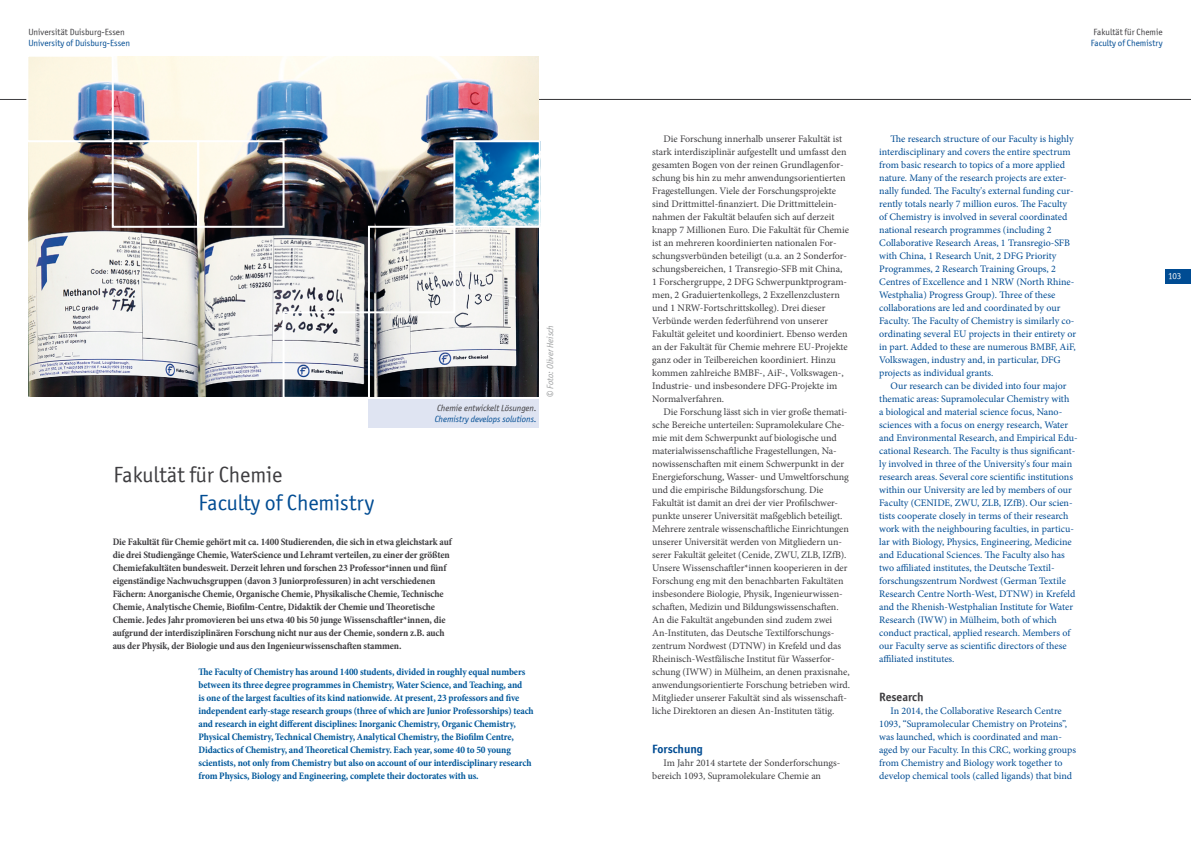
<style>
.page{position:relative;width:1191px;height:842px;background:#fff}
.page>*{position:absolute;margin:0;border:0;box-sizing:border-box;transform-origin:0 0}
.t1{font:22px "Officina Sans ITCTT Book";color:#004c93}
.t2{font:22px "Officina Sans ITCTT Book";color:#3e3d40}
.t3{font:12px "Officina Sans ITCTT Bold";color:#004c93}
.t4{font:12px "Officina Sans ITCTT Bold";color:#3e3d40}
.t5{font:10px/13px "Minion Pro";letter-spacing:-.005em;color:#3e3d40}
.t6{font:10px/13px "Minion Pro";color:#004c93}
.t7{font:700 condensed 10px/13px "Minion Pro";letter-spacing:-.01em;color:#3e3d40}
.t8{font:700 condensed 10px/13px "Minion Pro";letter-spacing:-.01em;color:#00589b}
.t9{font:9px "Officina Sans ITCTT Book";color:#004c93}
.t10{font:9px "Officina Sans ITCTT Book";color:#3e3d40}
.t11{font:italic 9px "Officina Sans ITCTT Book";color:#004c93}
.t12{font:italic 9px "Officina Sans ITCTT Book";color:#3e3d40}
.t13{font:italic 9px "Officina Sans ITCTT Book";color:#9c9e9f}
.t14{font:9px "Officina Sans ITCTT Book";color:#fff}
.s1{font-style:normal}
</style>
<div class="page">
<div style="left:1164px;top:269px;width:27px;height:14px;background:#004c93"></div>
<hr style="left:541px;top:99px;width:650px;height:1px;background:#3e3d40">
<hr style="left:0;top:99px;width:595px;height:1px;background:#3e3d40">
<div style="left:369px;top:399px;width:170px;height:28px;background:#dfe4f2"></div>
<img style="left:28px;top:57px;width:511px;height:340px">
<img style="left:456px;top:143px;width:82px;height:82px">
<div style="left:26px;top:55px;width:88px;height:87px;border:2px solid #fff"></div>
<div style="left:112px;top:140px;width:87px;height:88px;border:2px solid #fff"></div>
<div style="left:197px;top:140px;width:87px;height:88px;border:2px solid #fff"></div>
<div style="left:282px;top:311px;width:88px;height:88px;border:2px solid #fff"></div>
<div style="left:368px;top:226px;width:87px;height:87px;border:2px solid #fff"></div>
<div style="left:453px;top:140px;width:88px;height:88px;border:2px solid #fff"></div>
<p class="t10" style="left:28px;top:27px;width:98px">Universität Duisburg-Essen</p>
<p class="t9" style="left:28px;top:38px;width:103px">University of Duisburg-Essen</p>
<p class="t12" style="left:437px;top:403px;width:101px">Chemie entwickelt Lösungen.</p>
<p class="t11" style="left:435px;top:414px;width:103px">Chemistry develops solutions.</p>
<p class="t13" style="left:545px;top:397px;width:73px;rotate:-90deg"><span class="s1">©</span> Foto: Oliver Heisch</p>
<h1 class="t2" style="left:113px;top:462px;width:170px">Fakultät für Chemie</h1>
<h1 class="t1" style="left:198px;top:490px;width:177px">Faculty of Chemistry</h1>
<p class="t7" style="left:113px;top:535px;width:340px">Die Fakultät für Chemie gehört mit ca. 1400 Studierenden, die sich in etwa gleichstark auf die drei Studiengänge Chemie, WaterScience und Lehramt verteilen, zu einer der größten Chemiefakultäten bundesweit. Derzeit lehren und forschen 23 Professor*innen und fünf eigenständige Nachwuchsgruppen (davon 3 Juniorprofessuren) in acht verschiedenen Fächern: Anorganische Chemie, Organische Chemie, Physikalische Chemie, Technische Chemie, Analytische Chemie, Biofilm-Centre, Didaktik der Chemie und Theoretische Chemie. Jedes Jahr promovieren bei uns etwa 40 bis 50 junge Wissenschaftler*innen, die aufgrund der interdisziplinären Forschung nicht nur aus der Chemie, sondern z.B. auch aus der Physik, der Biologie und aus den Ingenieurwissenschaften stammen.</p>
<p class="t8" style="left:198px;top:665px;width:337px">The Faculty of Chemistry has around 1400 students, divided in roughly equal numbers between its three degree programmes in Chemistry, Water Science, and Teaching, and<br>is one of the largest faculties of its kind nationwide. At present, 23 professors and five independent early-stage research groups (three of which are Junior Professorships) teach and research in eight different disciplines: Inorganic Chemistry, Organic Chemistry, Physical Chemistry, Technical Chemistry, Analytical Chemistry, the Biofilm Centre, Didactics of Chemistry, and Theoretical Chemistry. Each year, some 40 to 50 young scientists, not only from Chemistry but also on account of our interdisciplinary research from Physics, Biology and Engineering, complete their doctorates with us.</p>
<p class="t10" style="left:1093px;top:27px;width:71px">Fakultät für Chemie</p>
<p class="t9" style="left:1090px;top:38px;width:73px">Faculty of Chemistry</p>
<p class="t5" style="left:652px;top:132px;width:198px;text-indent:11px">Die Forschung innerhalb unserer Fakultät ist stark interdisziplinär aufgestellt und umfasst den gesamten Bogen von der reinen Grundlagenfor&shy;schung bis hin zu mehr anwendungsorientierten Fragestellungen. Viele der Forschungsprojekte sind Drittmittel-finanziert. Die Drittmittelein&shy;nahmen der Fakultät belaufen sich auf derzeit knapp 7 Millionen Euro. Die Fakultät für Chemie ist an mehreren koordinierten nationalen For&shy;schungsverbünden beteiligt (u.a. an 2 Sonderfor&shy;schungsbereichen, 1 Transregio-SFB mit China, 1 Forschergruppe, 2 DFG Schwerpunktprogram&shy;men, 2 Graduiertenkollegs, 2 Exzellenzclustern und 1 NRW-Fortschrittskolleg). Drei dieser Verbünde werden federführend von unserer Fakultät geleitet und koordiniert. Ebenso werden an der Fakultät für Chemie mehrere EU-Projekte ganz oder in Teilbereichen koordiniert. Hinzu kommen zahlreiche BMBF-, AiF-, Volkswagen-, Industrie- und insbesondere DFG-Projekte im Normalverfahren.</p>
<p class="t5" style="left:652px;top:405px;width:199px;text-indent:11px">Die Forschung lässt sich in vier große themati&shy;sche Bereiche unterteilen: Supramolekulare Che&shy;mie mit dem Schwerpunkt auf biologische und materialwissenschaftliche Fragestellungen, Na&shy;nowissenschaften mit einem Schwerpunkt in der Energieforschung, Wasser- und Umweltforschung und die empirische Bildungsforschung. Die Fakultät ist damit an drei der vier Profilschwer&shy;punkte unserer Universität maßgeblich beteiligt.<br>Mehrere zentrale wissenschaftliche Einrichtungen unserer Universität werden von Mitgliedern un&shy;serer Fakultät geleitet (Cenide, ZWU, ZLB, IZfB).<br>Unsere Wissenschaftler*innen kooperieren in der Forschung eng mit den benachbarten Fakultäten insbesondere Biologie, Physik, Ingenieurwissen&shy;schaften, Medizin und Bildungswissenschaften.<br>An die Fakultät angebunden sind zudem zwei An-Instituten, das Deutsche Textilforschungs&shy;zentrum Nordwest (DTNW) in Krefeld und das Rheinisch-Westfälische Institut für Wasserfor&shy;schung (IWW) in Mülheim, an denen praxisnahe, anwendungsorientierte Forschung betrieben wird.<br>Mitglieder unserer Fakultät sind als wissenschaft&shy;liche Direktoren an diesen An-Instituten tätig.</p>
<p class="t3" style="left:652px;top:741px;width:52px">Forschung</p>
<p class="t5" style="left:652px;top:756px;width:190px;text-indent:11px">Im Jahr 2014 startete der Sonderforschungs&shy;bereich 1093, Supramolekulare Chemie an</p>
<p class="t6" style="left:879px;top:132px;width:198px;text-indent:11px">The research structure of our Faculty is highly interdisciplinary and covers the entire spectrum from basic research to topics of a more applied nature. Many of the research projects are exter&shy;nally funded. The Faculty's external funding cur&shy;rently totals nearly 7 million euros. The Faculty of Chemistry is involved in several coordinated national research programmes (including 2<br>Collaborative Research Areas, 1 Transregio-SFB with China, 1 Research Unit, 2 DFG Priority Programmes, 2 Research Training Groups, 2<br>Centres of Excellence and 1 NRW (North Rhine-Westphalia) Progress Group). Three of these collaborations are led and coordinated by our Faculty. The Faculty of Chemistry is similarly co&shy;ordinating several EU projects in their entirety or in part. Added to these are numerous BMBF, AiF, Volkswagen, industry and, in particular, DFG projects as individual grants.</p>
<p class="t6" style="left:879px;top:379px;width:200px;text-indent:11px">Our research can be divided into four major thematic areas: Supramolecular Chemistry with<br>a biological and material science focus, Nano&shy;sciences with a focus on energy research, Water and Environmental Research, and Empirical Edu&shy;cational Research. The Faculty is thus significant&shy;ly involved in three of the University's four main research areas. Several core scientific institutions within our University are led by members of our Faculty (CENIDE, ZWU, ZLB, IZfB). Our scien&shy;tists cooperate closely in terms of their research work with the neighbouring faculties, in particu&shy;lar with Biology, Physics, Engineering, Medicine and Educational Sciences. The Faculty also has two affiliated institutes, the Deutsche Textil&shy;forschungszentrum Nordwest (German Textile Research Centre North-West, DTNW) in Krefeld and the Rhenish-Westphalian Institute for Water Research (IWW) in Mülheim, both of which conduct practical, applied research. Members of our Faculty serve as scientific directors of these affiliated institutes.</p>
<p class="t4" style="left:879px;top:689px;width:46px">Research</p>
<p class="t6" style="left:879px;top:704px;width:198px;text-indent:11px">In 2014, the Collaborative Research Centre 1093, “Supramolecular Chemistry on Proteins”, was launched, which is coordinated and man&shy;aged by our Faculty. In this CRC, working groups from Chemistry and Biology work together to develop chemical tools (called ligands) that bind</p>
<p class="t14" style="left:1168px;top:271px;width:15px">103</p>
</div>
